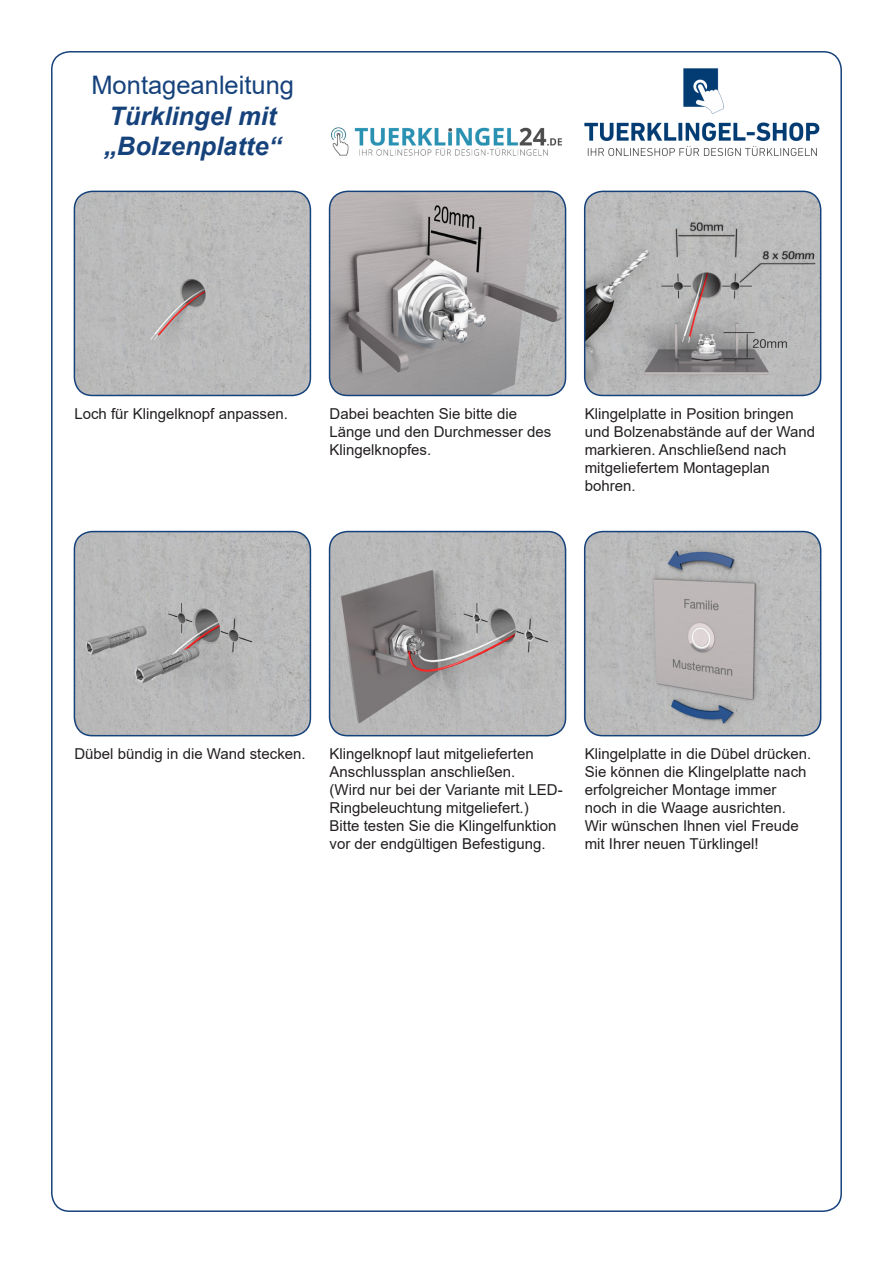
<style>
.page{position:relative;width:893px;height:1263px;background:#fff}
.page>*{position:absolute;margin:0;border:0;box-sizing:border-box;transform-origin:0 0}
.t1{font:italic 700 25.5px "Arial";color:#16427c}
.t2{font:25.5px "Arial";color:#16427c}
.t3{font:15px/18px "Arial";color:#231f20}
</style>
<div class="page">
<img style="left:330px;top:191px;width:236px;height:204px">
<div style="left:329px;top:191px;width:237px;height:205px;border:2px solid #16427c;border-radius:18px"></div>
<img style="left:74px;top:191px;width:236px;height:204px">
<div style="left:74px;top:191px;width:237px;height:205px;border:2px solid #16427c;border-radius:18px"></div>
<img style="left:585px;top:191px;width:236px;height:204px">
<div style="left:584px;top:191px;width:237px;height:205px;border:2px solid #16427c;border-radius:18px"></div>
<img style="left:330px;top:531px;width:236px;height:205px">
<div style="left:329px;top:531px;width:237px;height:205px;border:2px solid #16427c;border-radius:18px"></div>
<img style="left:74px;top:531px;width:236px;height:205px">
<div style="left:74px;top:531px;width:237px;height:205px;border:2px solid #16427c;border-radius:18px"></div>
<img style="left:585px;top:531px;width:236px;height:205px">
<div style="left:584px;top:531px;width:237px;height:205px;border:2px solid #16427c;border-radius:18px"></div>
<img style="left:331px;top:127px;width:231px;height:29px">
<img style="left:584px;top:68px;width:236px;height:89px">
<p class="t2" style="left:91px;top:68px;width:204px">Montageanleitung</p>
<p class="t1" style="left:109px;top:99px;width:169px">Türklingel mit</p>
<p class="t1" style="left:104px;top:129px;width:179px">„Bolzenplatte“</p>
<p class="t3" style="left:74px;top:405px;width:215px">Loch für Klingelknopf anpassen.</p>
<p class="t3" style="left:330px;top:405px;width:223px">Dabei beachten Sie bitte die<br>Länge und den Durchmesser des<br>Klingelknopfes.</p>
<p class="t3" style="left:585px;top:405px;width:232px">Klingelplatte in Position bringen und Bolzenabstände auf der Wand</p>
<p class="t3" style="left:585px;top:441px;width:203px">markieren. Anschließend nach</p>
<p class="t3" style="left:585px;top:459px;width:187px">mitgeliefertem Montageplan bohren.</p>
<p class="t3" style="left:74px;top:745px;width:233px">Dübel bündig in die Wand stecken.</p>
<p class="t3" style="left:330px;top:745px;width:206px">Klingelknopf laut mitgelieferten</p>
<p class="t3" style="left:330px;top:763px;width:187px">Anschlussplan anschließen.</p>
<p class="t3" style="left:330px;top:781px;width:235px">(Wird nur bei der Variante mit LED-<br>Ringbeleuchtung mitgeliefert.)</p>
<p class="t3" style="left:330px;top:817px;width:228px">Bitte testen Sie die Klingelfunktion</p>
<p class="t3" style="left:330px;top:835px;width:217px">vor der endgültigen Befestigung.</p>
<p class="t3" style="left:585px;top:745px;width:228px">Klingelplatte in die Dübel drücken.<br>Sie können die Klingelplatte nach erfolgreicher Montage immer</p>
<p class="t3" style="left:585px;top:799px;width:203px">noch in die Waage ausrichten.</p>
<p class="t3" style="left:585px;top:817px;width:216px">Wir wünschen Ihnen viel Freude</p>
<p class="t3" style="left:585px;top:835px;width:175px">mit Ihrer neuen Türklingel!</p>
</div>
